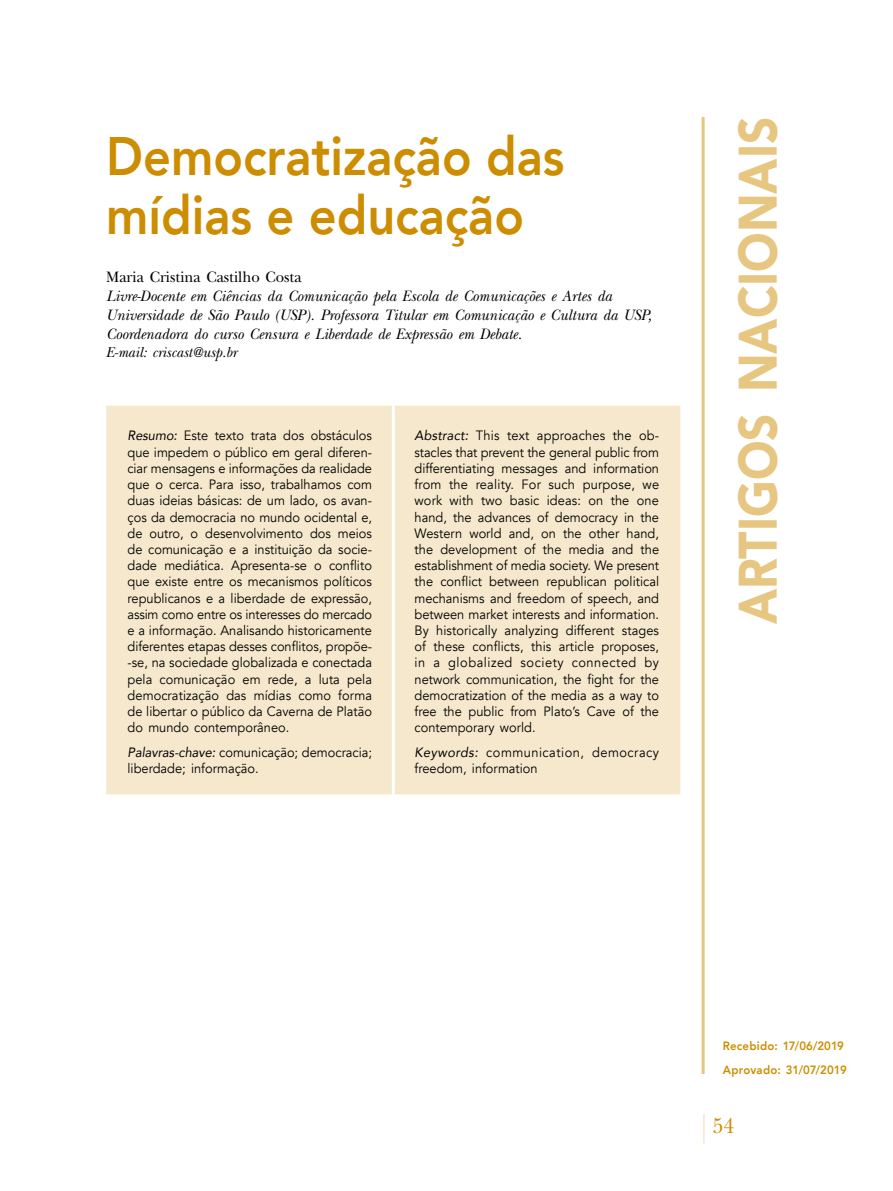
<style>
.page{position:relative;width:893px;height:1191px;background:#fff}
.page>*{position:absolute;margin:0;border:0;box-sizing:border-box;transform-origin:0 0}
.t1{font:800 54px/58.5px "Avenir";color:#cd8d00;scale:.9 1}
.t2{font:900 54px "Avenir";color:#e6c680;scale:.88 1}
.t3{font:22.5px "New Baskerville Std";color:#cd8d00;scale:.9 1}
.t4{font:italic 15.75px/18.9px "New Baskerville Std";color:#000;scale:.95 1}
.t5{font:15.75px "New Baskerville Std";color:#000;scale:.95 1}
.t6{font:italic 15px "New Baskerville Std";color:#000;scale:.95 1}
.t7{font:13.5px/16.2px "Avenir";color:#000;text-align:justify;scale:.95 1}
.t8{font:13.5px/16.2px "Avenir";letter-spacing:.04em;color:#000;scale:.95 1}
.t9{font:800 12px/24px "Avenir";letter-spacing:.015em;color:#cd8d00;scale:.95 1}
.s1{font-style:italic}
</style>
<div class="page">
<hr style="left:702px;top:117px;width:3px;height:957px;background:#e6c680">
<hr style="left:703px;top:1113px;width:2px;height:30px;background:#f5e8cc">
<div style="left:106px;top:406px;width:574px;height:388px;background:#f5e8cc"></div>
<hr style="left:392px;top:406px;width:3px;height:388px;background:#fff">
<h1 class="t1" style="left:106px;top:127px;width:511px">Democratização das mídias e educação</h1>
<p class="t5" style="left:106px;top:268px;width:207px">Maria Cristina Castilho Costa</p>
<p class="t4" style="left:106px;top:287px;width:576px">Livre-Docente em Ciências da Comunicação pela Escola de Comunicações e Artes da<br>Universidade de São Paulo (USP). Professora Titular em Comunicação e Cultura da USP,<br>Coordenadora do curso Censura e Liberdade de Expressão em Debate.</p>
<p class="t6" style="left:106px;top:343px;width:139px">E-mail: criscast@usp.br</p>
<p class="t7" style="left:128px;top:428px;width:259px"><span class="s1">Resumo:</span> Este texto trata dos obstáculos que impedem o público em geral diferen&shy;ciar mensagens e informações da realidade que o cerca. Para isso, trabalhamos com duas ideias básicas: de um lado, os avan&shy;ços da democracia no mundo ocidental e, de outro, o desenvolvimento dos meios de comunicação e a instituição da socie&shy;dade mediática. Apresenta-se o conflito que existe entre os mecanismos políticos republicanos e a liberdade de expressão, assim como entre os interesses do mercado e a informação. Analisando historicamente diferentes etapas desses conflitos, propõe--se, na sociedade globalizada e conectada pela comunicação em rede, a luta pela democratização das mídias como forma de libertar o público da Caverna de Platão do mundo contemporâneo.</p>
<p class="t7" style="left:128px;top:744px;width:259px"><span class="s1">Palavras-chave:</span> comunicação; democracia; liberdade; informação.</p>
<p class="t7" style="left:415px;top:428px;width:259px"><span class="s1">Abstract:</span> This text approaches the ob&shy;stacles that prevent the general public from differentiating messages and information from the reality. For such purpose, we work with two basic ideas: on the one hand, the advances of democracy in the Western world and, on the other hand, the development of the media and the establishment of media society. We present the conflict between republican political mechanisms and freedom of speech, and between market interests and information.<br>By historically analyzing different stages of these conflicts, this article proposes, in a globalized society connected by network communication, the fight for the democratization of the media as a way to free the public from Plato’s Cave of the contemporary world.</p>
<p class="t8" style="left:415px;top:744px;width:259px"><span class="s1">Keywords:</span> communication, democracy freedom, information</p>
<h1 class="t2" style="left:712px;top:624px;width:577px;rotate:-90deg">ARTIGOS NACIONAIS</h1>
<p class="t9" style="left:723px;top:1033px;width:132px">Recebido: 17/06/2019<br>Aprovado: 31/07/2019</p>
<h2 class="t3" style="left:713px;top:1113px;width:25px">54</h2>
</div>
